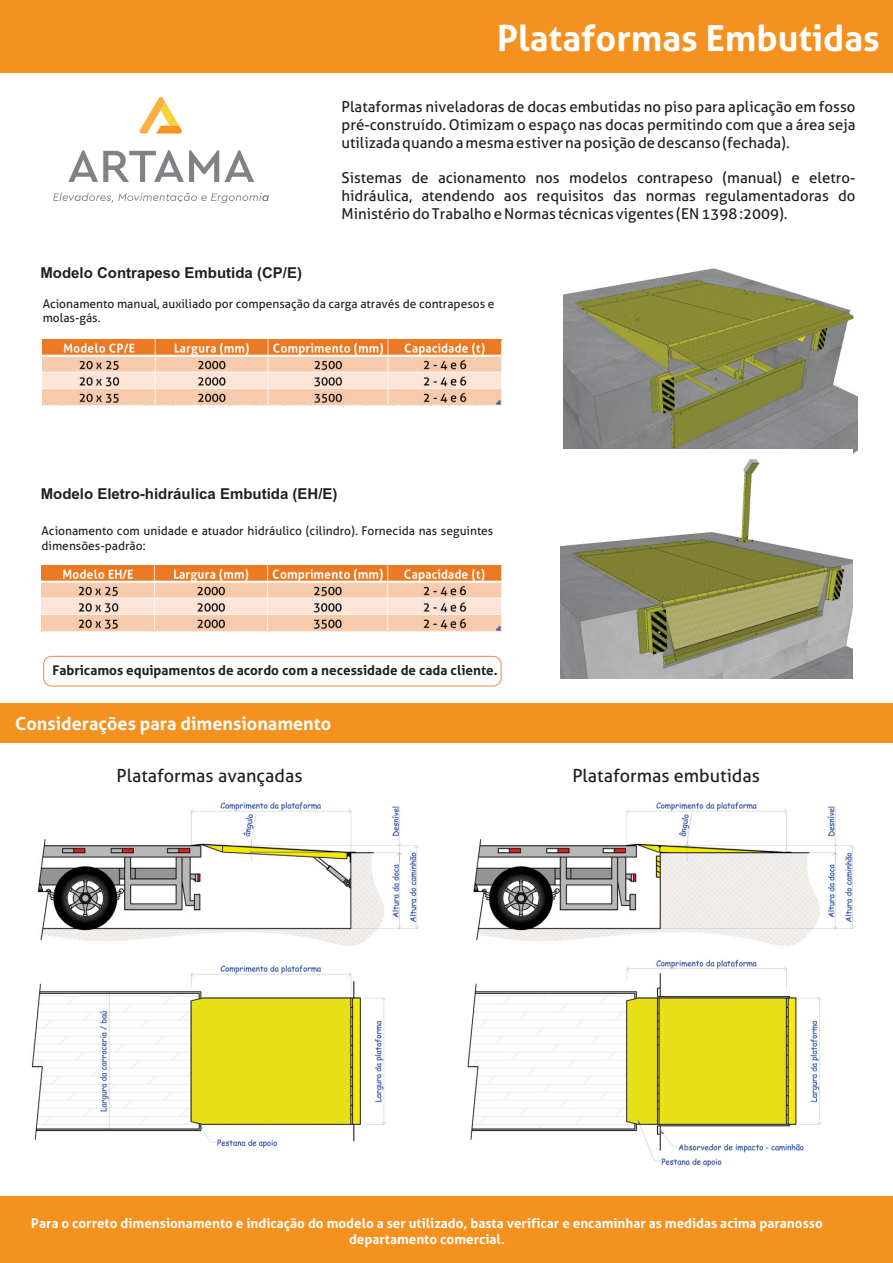
<style>
.page{position:relative;width:893px;height:1263px;background:#fff}
.page>*{position:absolute;margin:0;border:0;box-sizing:border-box;transform-origin:0 0}
.t1{font:700 36px "Aller";color:#fff}
.t2{font:18px "Aller";color:#231f20}
.t3{font:700 18px "Aller";color:#fff}
.t4{font:15px/17.7px "Aller";color:#231f20;text-align:justify}
.t5{font:700 15px "Arial";color:#231f20}
.t6{font:700 13.5px/15.9px "Aller";color:#fff;text-align:center}
.t7{font:700 13.5px "Aller";color:#231f20}
.t8{font:12px/14.2px "Aller";color:#231f20}
</style>
<div class="page">
<div style="left:0;top:1197px;width:893px;height:66px;background:#f5911f"></div>
<div style="left:0;top:0;width:893px;height:73px;background:#f5911f"></div>
<svg style="left:139px;top:97px;width:43px;height:37px"></svg>
<svg style="left:68px;top:150px;width:186px;height:32px"></svg>
<svg style="left:53px;top:192px;width:216px;height:11px"></svg>
<img style="left:564px;top:268px;width:293px;height:186px">
<img style="left:561px;top:449px;width:291px;height:230px">
<div style="left:0;top:703px;width:893px;height:40px;background:#f5911f"></div>
<img style="left:43px;top:339px;width:459px;height:66px">
<img style="left:41px;top:565px;width:460px;height:66px">
<img style="left:31px;top:802px;width:824px;height:365px">
<div style="left:43px;top:656px;width:458px;height:30px;border:1px solid #f58345;border-radius:8px"></div>
<h1 class="t1" style="left:497px;top:25px;width:384px">Plataformas Embutidas</h1>
<p class="t5" style="left:40px;top:267px;width:263px">Modelo Contrapeso Embutida (CP/E)</p>
<p class="t4" style="left:342px;top:100px;width:515px">Plataformas niveladoras de docas embutidas no piso para aplicação em fosso pré-construído. Otimizam o espaço nas docas permitindo com que a área seja utilizada quando a mesma estiver na posição de descanso (fechada).</p>
<p class="t4" style="left:342px;top:171px;width:515px">Sistemas de acionamento nos modelos contrapeso (manual) e eletro&shy;hidráulica, atendendo aos requisitos das normas regulamentadoras do Ministério do Trabalho e Normas técnicas vigentes (EN 1398 :2009).</p>
<p class="t8" style="left:43px;top:297px;width:453px">Acionamento manual, auxiliado por compensação da carga através de contrapesos e molas-gás.</p>
<p class="t5" style="left:41px;top:488px;width:298px">Modelo Eletro-hidráulica Embutida (EH/E)</p>
<p class="t8" style="left:42px;top:525px;width:453px">Acionamento com unidade e atuador hidráulico (cilindro). Fornecida nas seguintes dimensões-padrão:</p>
<p class="t7" style="left:53px;top:665px;width:447px">Fabricamos equipamentos de acordo com a necessidade de cada cliente.</p>
<p class="t3" style="left:15px;top:717px;width:317px">Considerações para dimensionamento</p>
<p class="t2" style="left:117px;top:769px;width:188px">Plataformas avançadas</p>
<p class="t2" style="left:572px;top:769px;width:189px">Plataformas embutidas</p>
<p class="t6" style="left:31px;top:1216px;width:793px">Para o correto dimensionamento e indicação do modelo a ser utilizado, basta verificar e encaminhar as medidas acima paranosso departamento comercial.</p>
</div>
